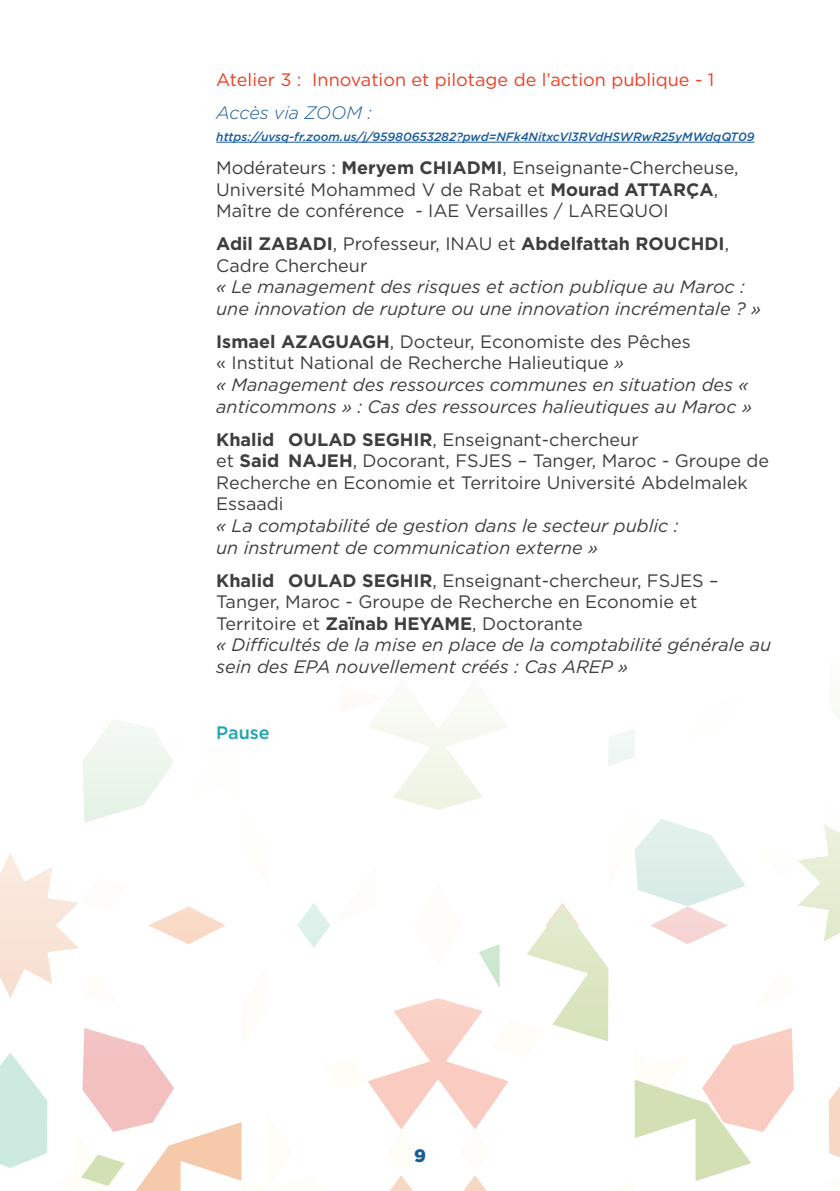
<style>
.page{position:relative;width:840px;height:1191px;background:#fff}
.page>*{position:absolute;margin:0;border:0;box-sizing:border-box;transform-origin:0 0}
.t1{font:18px/21.6px "Gotham";color:#3e3e3f}
.t2{font:italic 18px/21.6px "Gotham";color:#3e3e3f}
.t3{font:18px "Gotham";color:#ef3e22}
.t4{font:italic 300 18px "Gotham";color:#185d9a}
.t5{font:500 18px "Gotham";color:#1ea4b0}
.t6{font:900 18px "Gotham";color:#185d9a}
.t7{font:italic 500 12px "Gotham";color:#175d9e}
.s1{font-weight:700}
.s2{font-weight:700;font-style:normal}
.s3{font-style:normal}
.s4{font-style:italic}
</style>
<div class="page">
<svg style="left:745px;top:708px;width:94px;height:457px"></svg>
<svg style="left:0;top:708px;width:745px;height:483px"></svg>
<hr style="left:216px;top:142px;width:538px;height:1px;background:#175d9e">
<p class="t3" style="left:216px;top:69px;width:499px">Atelier 3 : Innovation et pilotage de l’action publique - 1</p>
<p class="t4" style="left:216px;top:102px;width:157px">Accès via ZOOM :</p>
<p class="t7" style="left:216px;top:129px;width:539px">https://uvsq-fr.zoom.us/j/95980653282?pwd=NFk4NitxcVl3RVdHSWRwR25yMWdqQT09</p>
<p class="t1" style="left:216px;top:156px;width:523px">Modérateurs : <span class="s1">Meryem CHIADMI</span>, Enseignante-Chercheuse,<br>Université Mohammed V de Rabat et <span class="s1">Mourad ATTARÇA</span>,<br>Maître de conférence - IAE Versailles / LAREQUOI</p>
<p class="t1" style="left:216px;top:232px;width:514px"><span class="s1">Adil ZABADI</span>, Professeur, INAU et <span class="s1">Abdelfattah ROUCHDI</span>,<br>Cadre Chercheur</p>
<p class="t2" style="left:216px;top:276px;width:546px">« Le management des risques et action publique au Maroc : une innovation de rupture ou une innovation incrémentale ? »</p>
<p class="t2" style="left:216px;top:330px;width:537px"><span class="s2">Ismael AZAGUAGH</span><span class="s3">, Docteur, Economiste des Pêches<br>« Institut National de Recherche Halieutique</span> »<br>« Management des ressources communes en situation des « anticommons » : Cas des ressources halieutiques au Maroc »</p>
<p class="t1" style="left:216px;top:428px;width:554px"><span class="s1">Khalid OULAD SEGHIR</span>, Enseignant-chercheur<br>et <span class="s1">Said NAJEH</span>, Docorant, FSJES – Tanger, Maroc - Groupe de Recherche en Economie et Territoire Université Abdelmalek Essaadi</p>
<p class="t2" style="left:216px;top:514px;width:463px">« La comptabilité de gestion dans le secteur public : un instrument de communication externe »</p>
<p class="t1" style="left:216px;top:569px;width:556px"><span class="s1">Khalid OULAD SEGHIR</span>, Enseignant-chercheur, FSJES – Tanger, Maroc - Groupe de Recherche en Economie et Territoire et <span class="s1">Zaïnab HEYAME</span>, Doctorante<br><span class="s4">« Difficultés de la mise en place de la comptabilité générale au sein des EPA nouvellement créés : Cas AREP »</span></p>
<p class="t5" style="left:216px;top:721px;width:55px">Pause</p>
<p class="t6" style="left:414px;top:1143px;width:13px">9</p>
</div>
